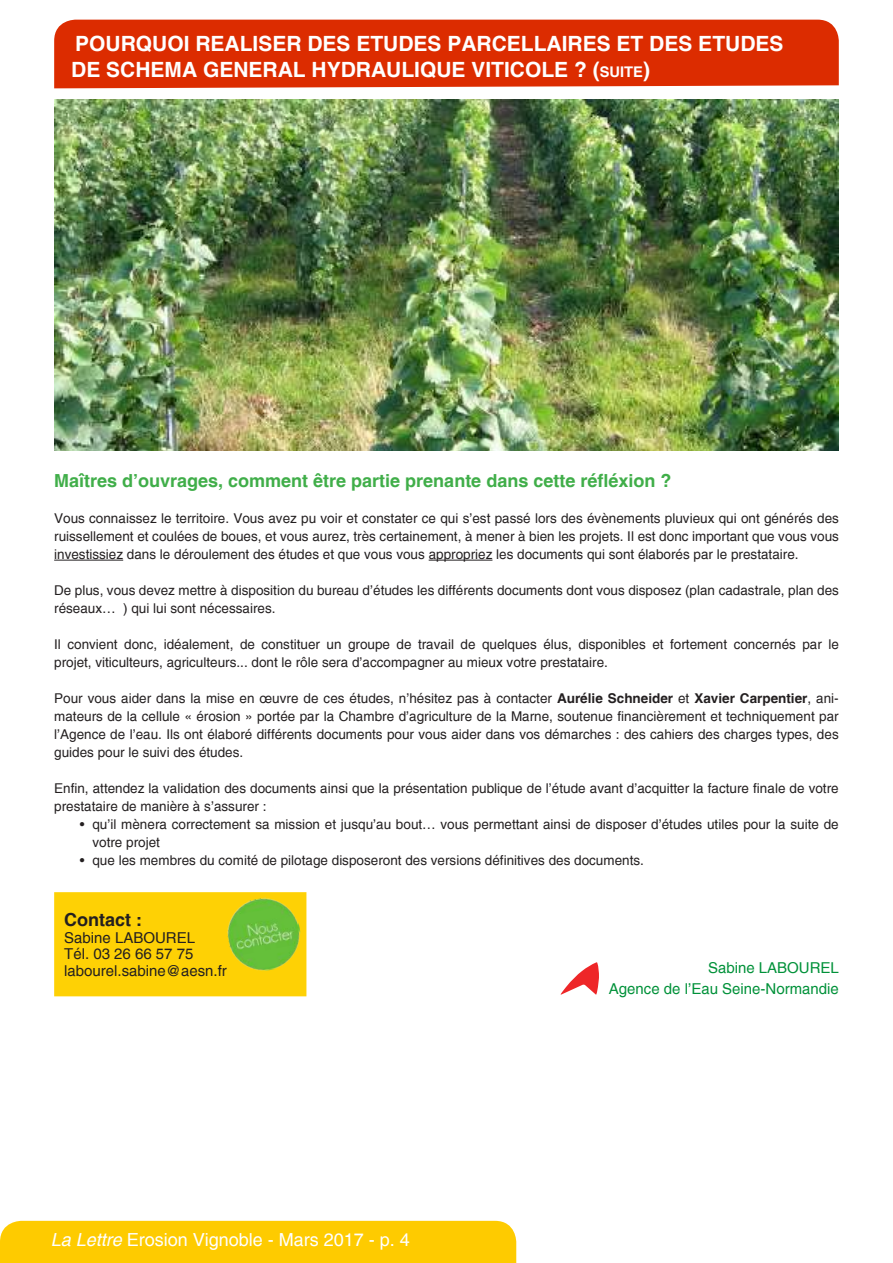
<style>
.page{position:relative;width:893px;height:1263px;background:#fff}
.page>*{position:absolute;margin:0;border:0;box-sizing:border-box;transform-origin:0 0}
.t1{font:700 21px/25.2px "Helvetica";color:#fff}
.t2{font:700 18px "Helvetica";color:#40ae49}
.t3{font:18px "Helvetica";color:#fff}
.t4{font:700 18px "Helvetica";color:#231f20}
.t5{font:15px/16.5px "Helvetica";color:#231f20}
.t6{font:15px/21px "Helvetica";color:#009139;text-align:right}
.t7{font:13.5px/18px "Helvetica";color:#231f20}
.s1{font-size:14.7px}
.s2{font-weight:700}
.s3{font-style:italic}
</style>
<div class="page">
<div style="left:0;top:1221px;width:516px;height:42px;background:#fecb00"></div>
<div style="left:54px;top:20px;width:785px;height:68px;background:#dc2c00"></div>
<hr style="left:54px;top:560px;width:69px;height:1px;background:#231f20">
<hr style="left:429px;top:560px;width:63px;height:1px;background:#231f20">
<div style="left:55px;top:893px;width:251px;height:102px;background:#fed105"></div>
<div style="left:54px;top:892px;width:252px;height:104px;border:2px solid #fed105"></div>
<img style="left:222px;top:892px;width:84px;height:85px">
<svg style="left:561px;top:962px;width:38px;height:33px"></svg>
<img style="left:54px;top:99px;width:785px;height:352px">
<h1 class="t1" style="left:71px;top:31px;width:714px">POURQUOI REALISER DES ETUDES PARCELLAIRES ET DES ETUDES<br>DE SCHEMA GENERAL HYDRAULIQUE VITICOLE ? (<span class="s1">SUITE</span></h1>
<h1 class="t1" style="left:643px;top:56px;width:8px">)</h1>
<h2 class="t2" style="left:54px;top:469px;width:619px">Maîtres d’ouvrages, comment être partie prenante dans cette réfléxion ?</h2>
<p class="t7" style="left:54px;top:509px;width:786px;text-align:justify">Vous connaissez le territoire. Vous avez pu voir et constater ce qui s’est passé lors des évènements pluvieux qui ont générés des ruissellement et coulées de boues, et vous aurez, très certainement, à mener à bien les projets. Il est donc important que vous vous investissiez dans le déroulement des études et que vous vous appropriez les documents qui sont élaborés par le prestataire.</p>
<p class="t7" style="left:54px;top:581px;width:786px">De plus, vous devez mettre à disposition du bureau d’études les différents documents dont vous disposez (plan cadastrale, plan des réseaux… ) qui lui sont nécessaires.</p>
<p class="t7" style="left:54px;top:635px;width:786px">Il convient donc, idéalement, de constituer un groupe de travail de quelques élus, disponibles et fortement concernés par le projet, viticulteurs, agriculteurs... dont le rôle sera d’accompagner au mieux votre prestataire.</p>
<p class="t7" style="left:54px;top:689px;width:786px;text-align:justify">Pour vous aider dans la mise en œuvre de ces études, n’hésitez pas à contacter <span class="s2">Aurélie Schneider</span> et <span class="s2">Xavier Carpentier</span>, ani&shy;mateurs de la cellule « érosion » portée par la Chambre d’agriculture de la Marne, soutenue financièrement et techniquement par l’Agence de l’eau. Ils ont élaboré différents documents pour vous aider dans vos démarches : des cahiers des charges types, des guides pour le suivi des études.</p>
<p class="t7" style="left:54px;top:779px;width:786px">Enfin, attendez la validation des documents ainsi que la présentation publique de l’étude avant d’acquitter la facture finale de votre prestataire de manière à s’assurer :</p>
<p class="t7" style="left:92px;top:815px;width:748px;text-indent:-13px">• qu’il mènera correctement sa mission et jusqu’au bout… vous permettant ainsi de disposer d’études utiles pour la suite de votre projet</p>
<p class="t7" style="left:80px;top:851px;width:566px">• que les membres du comité de pilotage disposeront des versions définitives des documents.</p>
<h2 class="t4" style="left:64px;top:909px;width:79px">Contact :</h2>
<p class="t5" style="left:64px;top:929px;width:164px">Sabine LABOUREL<br>Tél. 03 26 66 57 75 labourel.sabine@aesn.fr</p>
<h2 class="t3" style="left:51px;top:1229px;width:361px"><span class="s3">La Lettre</span> Erosion Vignoble - Mars 2017 - p. 4</h2>
<p class="t6" style="left:609px;top:957px;width:232px">Sabine LABOUREL<br>Agence de l’Eau Seine-Normandie</p>
</div>
